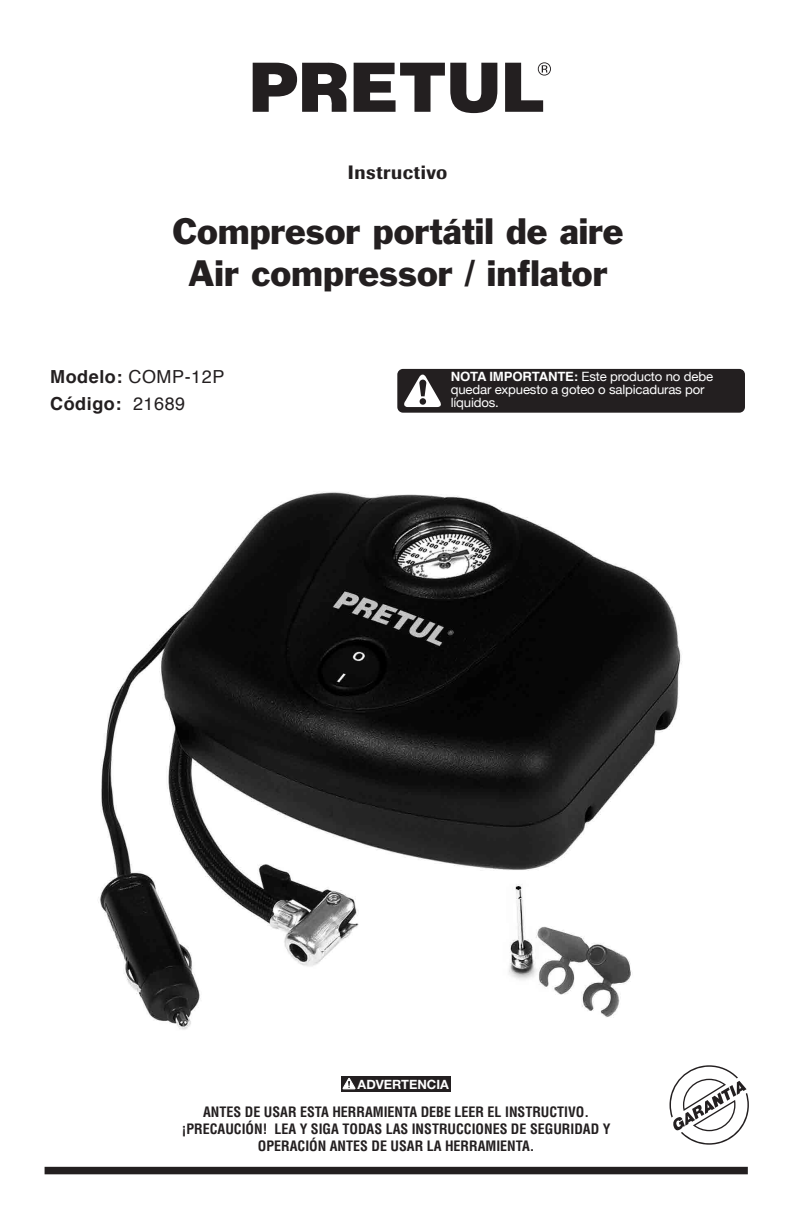
<style>
.page{position:relative;width:794px;height:1224px;background:#fff}
.page>*{position:absolute;margin:0;border:0;box-sizing:border-box;transform-origin:0 0}
.t1{font:34px/42px "Franklin Gothic";color:#231f20;text-align:center}
.t2{font:500 19.2px "Imago";letter-spacing:.03em;color:#231f20}
.t3{font:700 18px/26.2px "Helvetica";letter-spacing:.03em;color:#231f20}
.t4{font:700 condensed 14px/16.8px "Helvetica";color:#231f20;text-align:center}
.t5{font:12.8px/12.8px "Helvetica Neue";letter-spacing:-.015em;color:#fff}
.t6{font:700 12.8px "Helvetica Neue LT Std";color:#fff}
.s1{font-weight:400}
.s2{font-family:"Helvetica";font-weight:700}
</style>
<div class="page">
<img style="left:98px;top:492px;width:584px;height:538px">
<svg style="left:253px;top:62px;width:94px;height:50px"></svg>
<svg style="left:353px;top:63px;width:144px;height:50px"></svg>
<svg style="left:505px;top:62px;width:46px;height:50px"></svg>
<div style="left:45px;top:1167px;width:703px;height:7px;background:#231f20"></div>
<svg style="left:669px;top:1065px;width:80px;height:80px"></svg>
<div style="left:397px;top:369px;width:348px;height:44px;background:#231f20;border-radius:6px"></div>
<svg style="left:404px;top:374px;width:37px;height:33px"></svg>
<div style="left:341px;top:1076px;width:110px;height:16px;background:#231f20"></div>
<svg style="left:343px;top:1078px;width:12px;height:11px"></svg>
<h2 class="t2" style="left:348px;top:160px;width:101px">Instructivo</h2>
<h1 class="t1" style="left:172px;top:210px;width:452px">Compresor portátil de aire<br>Air compressor / inflator</h1>
<p class="t3" style="left:50px;top:365px;width:176px">Modelo: <span class="s1">COMP-12P<br></span>Código: <span class="s1">21689</span></p>
<p class="t5" style="left:451px;top:370px;width:264px"><span class="s2">NOTA IMPORTANTE:</span> Este producto no debe quedar expuesto a goteo o salpicaduras por líquidos.</p>
<p class="t6" style="left:357px;top:1077px;width:93px">ADVERTENCIA</p>
<p class="t4" style="left:182px;top:1104px;width:430px">ANTES DE USAR ESTA HERRAMIENTA DEBE LEER EL INSTRUCTIVO. ¡PRECAUCIÓN! LEA Y SIGA TODAS LAS INSTRUCCIONES DE SEGURIDAD Y<br>OPERACIÓN ANTES DE USAR LA HERRAMIENTA.</p>
</div>
